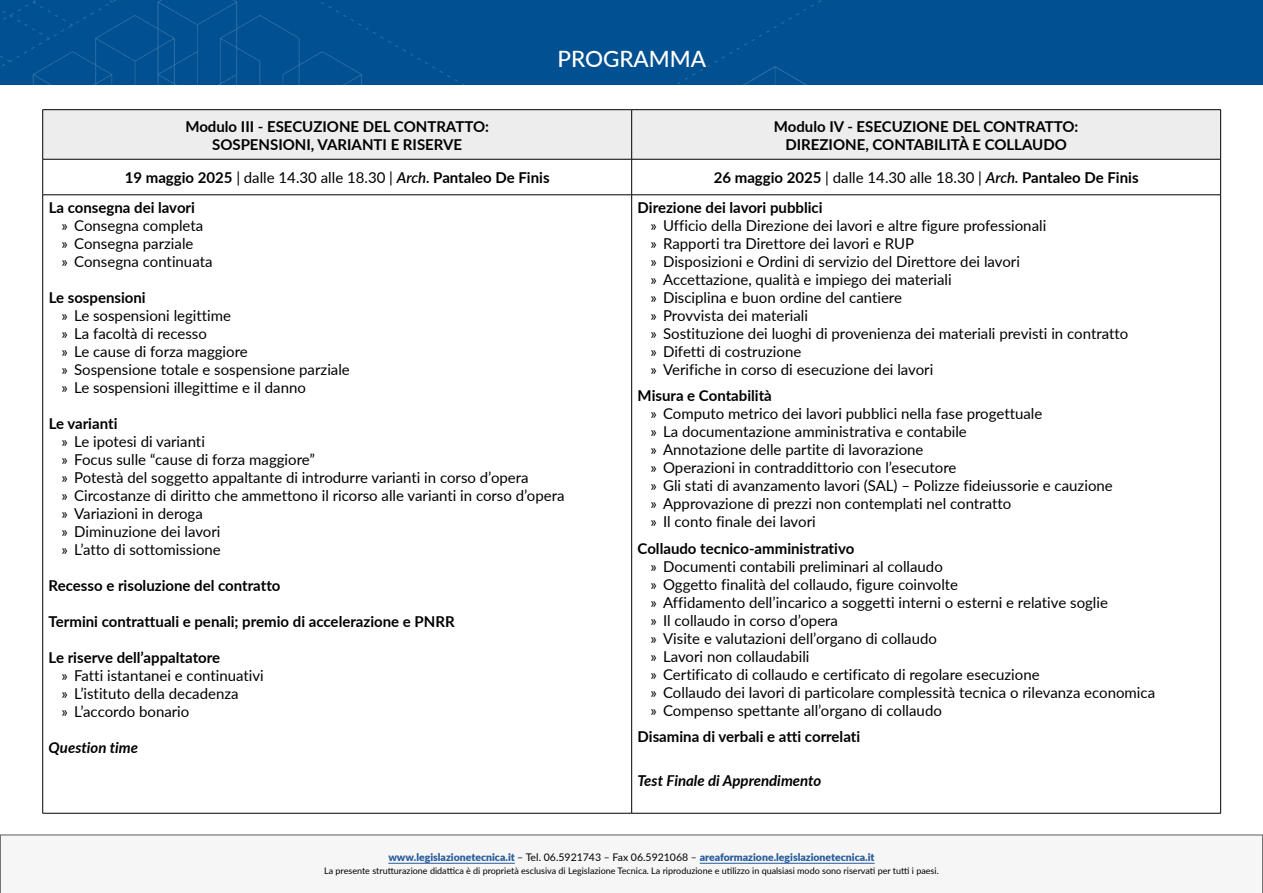
<style>
.page{position:relative;width:1263px;height:893px;background:#fff}
.page>*{position:absolute;margin:0;border:0;box-sizing:border-box;transform-origin:0 0}
.t1{font:500 22.5px "Lato";color:#fff}
.t2{font:15px/18px "Lato";color:#000}
.t3{font:700 15px/18px "Lato";color:#000;text-align:center}
.t4{font:italic 700 15px "Lato";color:#000}
.t5{font:900 10.5px "Lato";color:#275b9b}
.t6{font:9px "Lato";color:#000}
.s1{font-weight:400}
.s2{font-weight:600;font-style:italic}
.s3{font-weight:400;color:#000}
</style>
<div class="page">
<div style="left:1px;top:0;width:1262px;height:85px;background:#005092"></div>
<div style="left:43px;top:110px;width:1177px;height:49px;background:#ededed"></div>
<hr style="left:43px;top:109px;width:589px;height:1px;background:#000">
<hr style="left:42px;top:110px;width:1px;height:49px;background:#000">
<hr style="left:632px;top:109px;width:589px;height:1px;background:#000">
<hr style="left:631px;top:110px;width:1px;height:49px;background:#000">
<hr style="left:1220px;top:110px;width:1px;height:49px;background:#000">
<hr style="left:43px;top:159px;width:589px;height:1px;background:#000">
<hr style="left:42px;top:159px;width:1px;height:36px;background:#000">
<hr style="left:632px;top:159px;width:589px;height:1px;background:#000">
<hr style="left:631px;top:159px;width:1px;height:36px;background:#000">
<hr style="left:1220px;top:159px;width:1px;height:36px;background:#000">
<hr style="left:43px;top:195px;width:589px;height:1px;background:#000">
<hr style="left:42px;top:195px;width:1px;height:618px;background:#000">
<hr style="left:632px;top:195px;width:589px;height:1px;background:#000">
<hr style="left:631px;top:195px;width:1px;height:618px;background:#000">
<hr style="left:1220px;top:195px;width:1px;height:618px;background:#000">
<hr style="left:43px;top:813px;width:589px;height:1px;background:#000">
<hr style="left:632px;top:813px;width:589px;height:1px;background:#000">
<div style="left:0;top:835px;width:1263px;height:58px;background:#f6f6f6"></div>
<hr style="left:388px;top:863px;width:127px;height:1px;background:#275b9b">
<hr style="left:700px;top:863px;width:175px;height:1px;background:#275b9b">
<h1 class="t1" style="left:557px;top:43px;width:150px">PROGRAMMA</h1>
<p class="t3" style="left:185px;top:116px;width:305px">Modulo III - ESECUZIONE DEL CONTRATTO:<br>SOSPENSIONI, VARIANTI E RISERVE</p>
<p class="t3" style="left:774px;top:116px;width:306px">Modulo IV - ESECUZIONE DEL CONTRATTO:<br>DIREZIONE, CONTABILITÀ E COLLAUDO</p>
<p class="t3" style="left:125px;top:168px;width:426px">19 maggio 2025 <span class="s1">| dalle 14.30 alle 18.30 |</span> <span class="s2">Arch.</span> Pantaleo De Finis</p>
<p class="t3" style="left:714px;top:168px;width:426px">26 maggio 2025 <span class="s1">| dalle 14.30 alle 18.30 |</span> <span class="s2">Arch.</span> Pantaleo De Finis</p>
<p class="t3" style="left:49px;top:198px;width:148px">La consegna dei lavori</p>
<p class="t2" style="left:61px;top:216px;width:153px">» Consegna completa » Consegna parziale<br>» Consegna continuata</p>
<p class="t3" style="left:49px;top:288px;width:99px">Le sospensioni</p>
<p class="t2" style="left:61px;top:306px;width:290px">» Le sospensioni legittime<br>» La facoltà di recesso<br>» Le cause di forza maggiore<br>» Sospensione totale e sospensione parziale » Le sospensioni illegittime e il danno</p>
<p class="t3" style="left:49px;top:414px;width:70px">Le varianti</p>
<p class="t2" style="left:61px;top:432px;width:505px">» Le ipotesi di varianti<br>» Focus sulle “cause di forza maggiore”<br>» Potestà del soggetto appaltante di introdurre varianti in corso d’opera<br>» Circostanze di diritto che ammettono il ricorso alle varianti in corso d’opera » Variazioni in deroga<br>» Diminuzione dei lavori<br>» L’atto di sottomissione</p>
<p class="t3" style="left:49px;top:576px;width:233px">Recesso e risoluzione del contratto</p>
<p class="t3" style="left:49px;top:612px;width:408px">Termini contrattuali e penali; premio di accelerazione e PNRR</p>
<p class="t3" style="left:49px;top:648px;width:173px">Le riserve dell’appaltatore</p>
<p class="t2" style="left:61px;top:666px;width:204px">» Fatti istantanei e continuativi » L’istituto della decadenza<br>» L’accordo bonario</p>
<p class="t4" style="left:49px;top:736px;width:91px">Question time</p>
<p class="t3" style="left:638px;top:198px;width:186px">Direzione dei lavori pubblici</p>
<p class="t2" style="left:650px;top:216px;width:479px">» Ufficio della Direzione dei lavori e altre figure professionali<br>» Rapporti tra Direttore dei lavori e RUP<br>» Disposizioni e Ordini di servizio del Direttore dei lavori<br>» Accettazione, qualità e impiego dei materiali<br>» Disciplina e buon ordine del cantiere<br>» Provvista dei materiali<br>» Sostituzione dei luoghi di provenienza dei materiali previsti in contratto » Difetti di costruzione<br>» Verifiche in corso di esecuzione dei lavori</p>
<p class="t3" style="left:638px;top:386px;width:136px">Misura e Contabilità</p>
<p class="t2" style="left:650px;top:404px;width:464px">» Computo metrico dei lavori pubblici nella fase progettuale<br>» La documentazione amministrativa e contabile<br>» Annotazione delle partite di lavorazione<br>» Operazioni in contraddittorio con l’esecutore<br>» Gli stati di avanzamento lavori (SAL) – Polizze fideiussorie e cauzione » Approvazione di prezzi non contemplati nel contratto<br>» Il conto finale dei lavori</p>
<p class="t3" style="left:638px;top:539px;width:218px">Collaudo tecnico-amministrativo</p>
<p class="t2" style="left:650px;top:557px;width:506px">» Documenti contabili preliminari al collaudo<br>» Oggetto finalità del collaudo, figure coinvolte<br>» Affidamento dell’incarico a soggetti interni o esterni e relative soglie<br>» Il collaudo in corso d’opera<br>» Visite e valutazioni dell’organo di collaudo<br>» Lavori non collaudabili<br>» Certificato di collaudo e certificato di regolare esecuzione<br>» Collaudo dei lavori di particolare complessità tecnica o rilevanza economica » Compenso spettante all’organo di collaudo</p>
<p class="t3" style="left:637px;top:727px;width:224px">Disamina di verbali e atti correlati</p>
<p class="t4" style="left:637px;top:769px;width:185px">Test Finale di Apprendimento</p>
<p class="t5" style="left:388px;top:849px;width:488px">www.legislazionetecnica.it <span class="s3">– Tel. 06.5921743 – Fax 06.5921068 –</span> areaformazione.legislazionetecnica.it</p>
<p class="t6" style="left:324px;top:865px;width:616px">La presente strutturazione didattica è di proprietà esclusiva di Legislazione Tecnica. La riproduzione e utilizzo in qualsiasi modo sono riservati per tutti i paesi.</p>
</div>
